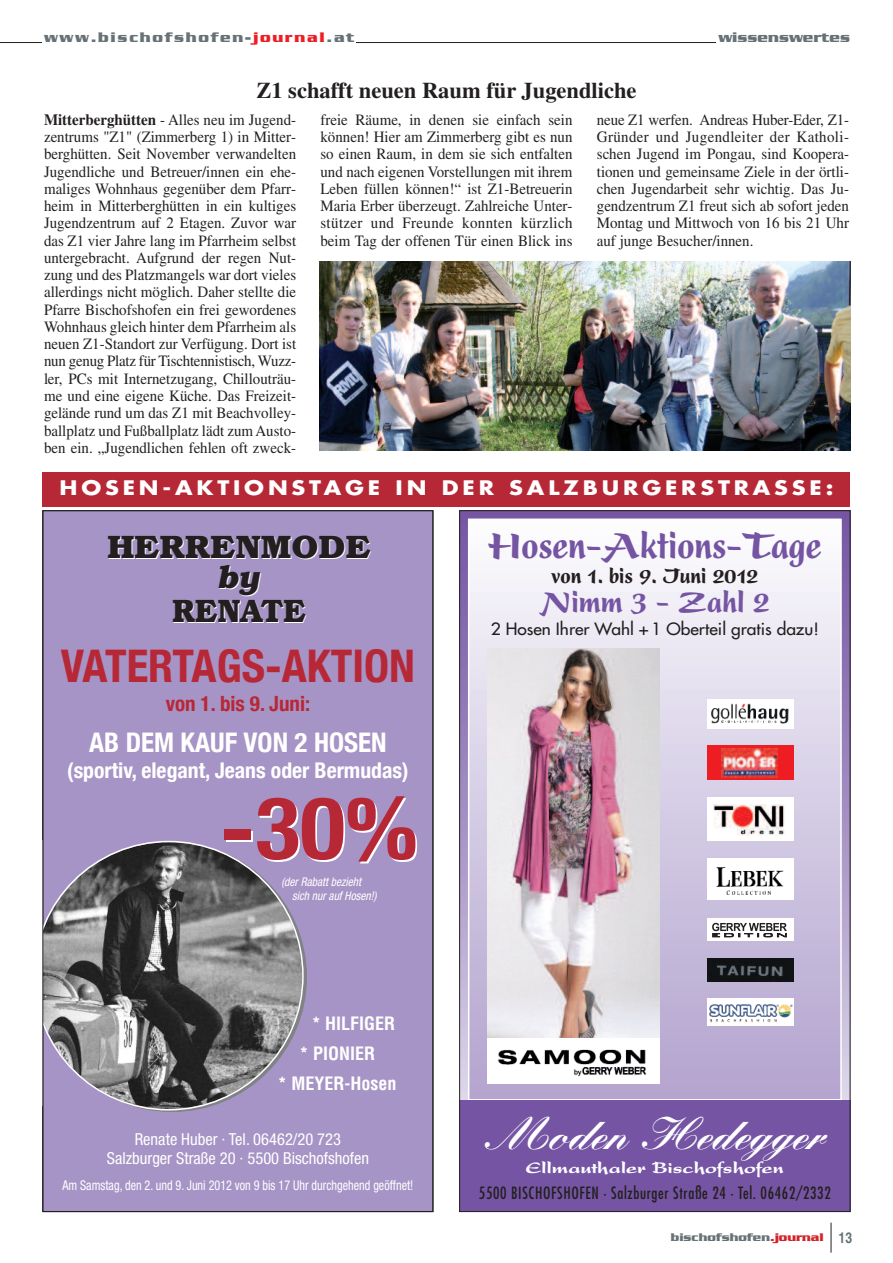
<style>
.page{position:relative;width:893px;height:1263px;background:#fff}
.page>*{position:absolute;margin:0;border:0;box-sizing:border-box;transform-origin:0 0}
.t1{font:700 condensed 86.7px "Helvetica Neue";color:#b72837;scale:1.08 1}
.t2{font:700 condensed 45px "Helvetica Neue";color:#b72837}
.t3{font:900 44.55px "Kuenstler Script";color:#fff}
.t4{font:900 condensed 42px "Present";color:#7555a3;scale:.95 1}
.t5{font:900 condensed 33.75px "Present";color:#7555a3}
.t6{font:700 32.4px "Bookman";color:#231f20}
.t7{font:700 32.4px "Bookman";color:#231f20;scale:.9 1}
.t8{font:italic 700 32.4px "Bookman";color:#231f20}
.t9{font:700 condensed 27px "Helvetica Neue";color:#fff}
.t10{font:900 condensed 24px "Present";color:#231f20}
.t11{font:700 22.5px "Times";color:#231f20}
.t12{font:700 condensed 21.6px "Helvetica Neue";color:#fff}
.t13{font:700 condensed 21px "Helvetica Neue";color:#b72837}
.t14{font:700 19.5px "Futura";letter-spacing:.17em;color:#fff;scale:1.15 1}
.t15{font:900 18.15px "Present";color:#fff}
.t16{font:700 condensed 18px "Helvetica";color:#fff}
.t17{font:condensed 16.5px/19.5px "Helvetica Neue";color:#fff;text-align:center}
.t18{font:condensed 16.5px "Futura";letter-spacing:.04em;color:#231f20;scale:.95 1}
.t19{font:16.5px "Futura";color:#231f20;scale:1.05 1}
.t20{font:15.75px/17.2px "Times";color:#231f20;text-align:justify;scale:.95 1}
.t21{font:700 15px "Serpentine";letter-spacing:.115em;color:#667275}
.t22{font:700 15px "Serpentine";color:#667275}
.t23{font:condensed 13.5px "Helvetica Neue";color:#fff;scale:.9 1}
.t24{font:italic condensed 12px/13.5px "Helvetica Neue";color:#fff;scale:.95 1}
.t25{font:700 12px "Serpentine";color:#667275}
.s1{color:#ee1d23}
.s2{font-weight:700}
.s3{color:#d1232a}
.s4{font-family:"Helvetica";font-stretch:condensed;font-size:15px}
</style>
<div class="page">
<hr style="left:0;top:42px;width:850px;height:1px;background:#231f20">
<div style="left:716px;top:30px;width:136px;height:29px;background:#fff"></div>
<div style="left:43px;top:511px;width:390px;height:700px;background:#a794c6"></div>
<svg style="left:44px;top:841px;width:260px;height:269px"></svg>
<hr style="left:831px;top:1222px;width:1px;height:31px;background:#231f20">
<div style="left:43px;top:472px;width:807px;height:34px;background:#b72837"></div>
<svg style="left:461px;top:512px;width:387px;height:588px;background:#9a84bc"></svg>
<div style="left:469px;top:520px;width:371px;height:579px;background:linear-gradient(to bottom,#fbfbfd,#b3a4ce)"></div>
<div style="left:468px;top:518px;width:374px;height:582px;border:2px solid #fff"></div>
<div style="left:459px;top:1100px;width:391px;height:112px;background:#7555a3"></div>
<div style="left:707px;top:745px;width:87px;height:35px;background:#ee1d23"></div>
<img style="left:722px;top:748px;width:55px;height:29px">
<div style="left:707px;top:797px;width:87px;height:44px;background:#fff"></div>
<img style="left:714px;top:804px;width:71px;height:31px">
<div style="left:707px;top:858px;width:87px;height:42px;background:#fff"></div>
<img style="left:716px;top:867px;width:68px;height:28px">
<div style="left:707px;top:918px;width:87px;height:23px;background:#fff"></div>
<svg style="left:712px;top:923px;width:75px;height:14px"></svg>
<img style="left:488px;top:648px;width:171px;height:390px">
<div style="left:707px;top:699px;width:87px;height:29px;background:#fff"></div>
<img style="left:711px;top:703px;width:78px;height:21px">
<img style="left:488px;top:1038px;width:171px;height:46px">
<img style="left:707px;top:958px;width:87px;height:23px">
<img style="left:707px;top:999px;width:87px;height:26px">
<img style="left:319px;top:262px;width:531px;height:189px">
<div style="left:43px;top:30px;width:313px;height:29px;background:#fff"></div>
<p class="t21" style="left:44px;top:28px;width:312px">www.bischofshofen-<span class="s1">journal</span>.at</p>
<h3 class="t11" style="left:256px;top:82px;width:382px">Z1 schafft neuen Raum für Jugendliche</h3>
<p class="t22" style="left:718px;top:28px;width:133px">wissenswertes</p>
<p class="t20" style="left:44px;top:113px;width:267px"><span class="s2">Mitterberghütten</span> - Alles neu im Jugend&shy;zentrums "Z1" (Zimmerberg 1) in Mitter&shy;berghütten. Seit November verwandelten Jugendliche und Betreuer/innen ein ehe&shy;maliges Wohnhaus gegenüber dem Pfarr&shy;heim in Mitterberghütten in ein kultiges Jugendzentrum auf 2 Etagen. Zuvor war das Z1 vier Jahre lang im Pfarrheim selbst untergebracht. Aufgrund der regen Nut&shy;zung und des Platzmangels war dort vieles allerdings nicht möglich. Daher stellte die Pfarre Bischofshofen ein frei gewordenes Wohnhaus gleich hinter dem Pfarrheim als neuen Z1-Standort zur Verfügung. Dort ist nun genug Platz für Tischtennistisch, Wuzz&shy;ler, PCs mit Internetzugang, Chillouträu&shy;me und eine eigene Küche. Das Freizeit&shy;gelände rund um das Z1 mit Beachvolley&shy;ballplatz und Fußballplatz lädt zumAusto&shy;ben ein. „Jugendlichen fehlen oft zweck-</p>
<p class="t20" style="left:320px;top:113px;width:267px">freie Räume, in denen sie einfach sein können! Hier am Zimmerberg gibt es nun so einen Raum, in dem sie sich entfalten und nach eigenen Vorstellungen mit ihrem Leben füllen können!“ ist Z1-Betreuerin Maria Erber überzeugt. Zahlreiche Unter&shy;stützer und Freunde konnten kürzlich beim Tag der offenen Tür einen Blick ins</p>
<p class="t20" style="left:597px;top:113px;width:267px">neue Z1 werfen. Andreas Huber-Eder, Z1- Gründer und Jugendleiter der Katholi&shy;schen Jugend im Pongau, sind Koopera&shy;tionen und gemeinsame Ziele in der örtli&shy;chen Jugendarbeit sehr wichtig. Das Ju&shy;gendzentrum Z1 freut sich ab sofort jeden Montag und Mittwoch von 16 bis 21 Uhr auf junge Besucher/innen.</p>
<p class="t14" style="left:60px;top:479px;width:674px">HOSEN-AKTIONSTAGE IN DER SALZBURGERSTRASSE:</p>
<h3 class="t6" style="left:108px;top:535px;width:265px">HERRENMODE</h3>
<h3 class="t8" style="left:218px;top:565px;width:45px">by</h3>
<h3 class="t7" style="left:172px;top:599px;width:150px">RENATE</h3>
<h2 class="t2" style="left:61px;top:639px;width:356px">VATERTAGS-AKTION</h2>
<h3 class="t13" style="left:166px;top:691px;width:146px">von 1. bis 9. Juni:</h3>
<h3 class="t9" style="left:89px;top:726px;width:299px">AB DEM KAUF VON 2 HOSEN</h3>
<h3 class="t12" style="left:67px;top:757px;width:343px">(sportiv, elegant, Jeans oder Bermudas)</h3>
<h1 class="t1" style="left:221px;top:776px;width:184px">-30%</h1>
<p class="t24" style="left:292px;top:876px;width:90px;text-indent:-11px">(der Rabatt bezieht sich nur auf Hosen!)</p>
<p class="t16" style="left:312px;top:1013px;width:85px">* HILFIGER</p>
<p class="t16" style="left:300px;top:1043px;width:77px">* PIONIER</p>
<p class="t16" style="left:278px;top:1073px;width:120px">* MEYER-Hosen</p>
<p class="t17" style="left:107px;top:1130px;width:264px">Renate Huber · Tel. 06462/20 723<br>Salzburger Straße 20 · 5500 Bischofshofen</p>
<p class="t23" style="left:62px;top:1180px;width:391px">Am Samstag, den 2. und 9. Juni 2012 von 9 bis 17 Uhr durchgehend geöffnet!</p>
<h3 class="t4" style="left:488px;top:531px;width:352px">Hosen-Aktions-Tage</h3>
<h3 class="t10" style="left:552px;top:567px;width:208px">von 1. bis 9. Iuni 2012</h3>
<h3 class="t5" style="left:540px;top:590px;width:231px">Nimm 3 - Zahl 2</h3>
<p class="t19" style="left:491px;top:621px;width:314px">2 Hosen Ihrer Wahl +1 Oberteil gratis dazu!</p>
<h3 class="t3" style="left:485px;top:1117px;width:341px">Moden Hedegger</h3>
<p class="t15" style="left:526px;top:1161px;width:260px">Ellmauthaler Bischofshofen</p>
<p class="t18" style="left:479px;top:1185px;width:372px">5500 BISCHOFSHOFEN · Salzburger Straße 24 · Tel. 06462/2332</p>
<p class="t25" style="left:671px;top:1230px;width:183px">bischofshofen<span class="s3">.journal</span> <span class="s4">13</span></p>
</div>
